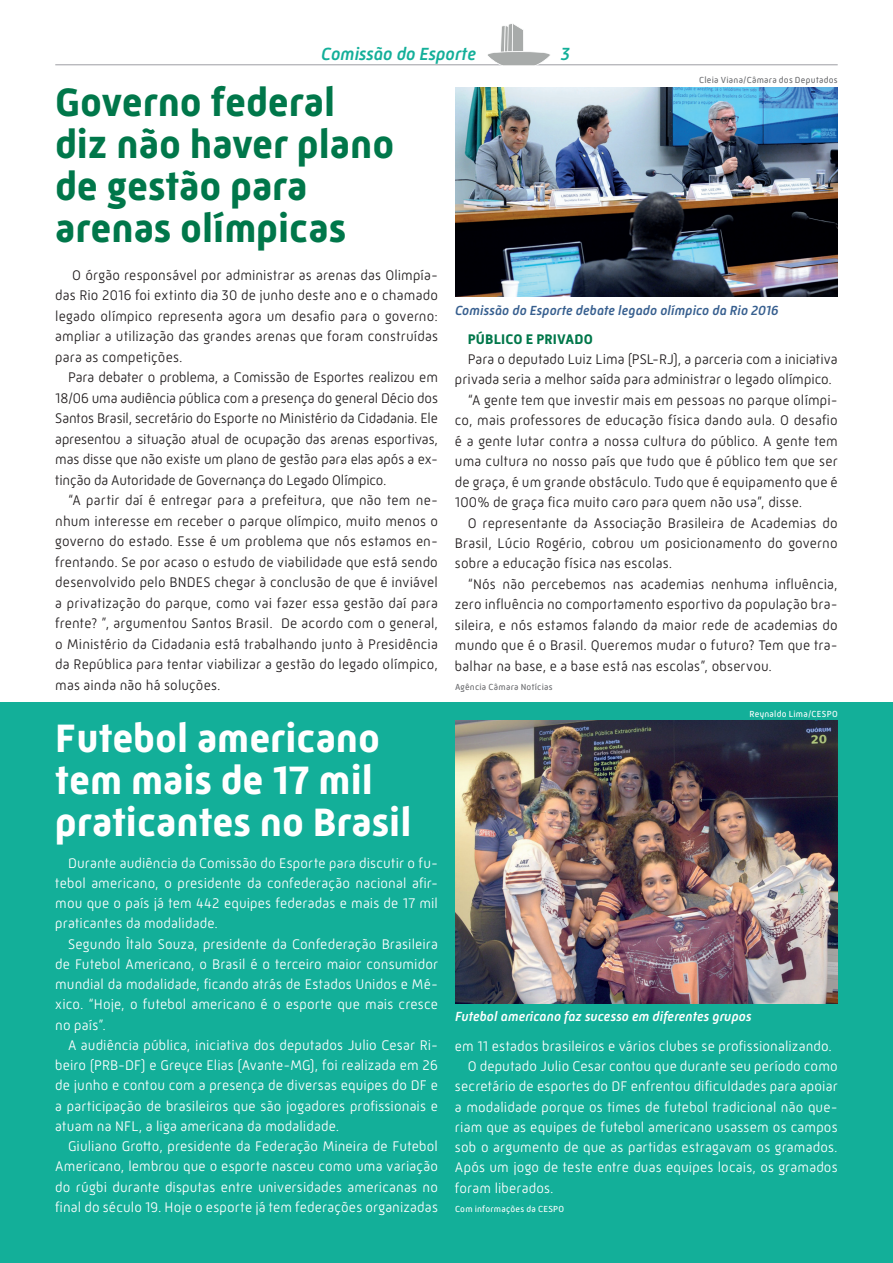
<style>
.page{position:relative;width:893px;height:1263px;background:#fff}
.page>*{position:absolute;margin:0;border:0;box-sizing:border-box;transform-origin:0 0}
.t1{font:700 40.5px/42px "Mic 32 New";color:#00774a}
.t2{font:700 40.5px/42px "Mic 32 New";color:#fff}
.t3{font:italic 500 18px "Mic 32 New";color:#13af99}
.t4{font:300 14.25px/20.5px "Mic 32 New";letter-spacing:.01em;color:#231f20;text-align:justify}
.t5{font:300 14.25px/20.2px "Mic 32 New";letter-spacing:.01em;color:#fff;text-align:justify}
.t6{font:700 14.25px "Mic 32 New";letter-spacing:.015em;color:#00774a}
.t7{font:italic 500 13.5px "Mic 32 New";letter-spacing:.01em;color:#375f8f}
.t8{font:italic 500 13.5px "Mic 32 New";letter-spacing:.005em;color:#fff}
.t9{font:9px "Mic 32 New";letter-spacing:.03em;color:#6c6d70}
.t10{font:9px "Mic 32 New";letter-spacing:.03em;color:#fff}
</style>
<div class="page">
<hr style="left:55px;top:64px;width:783px;height:1px;background:#a8a9ad">
<svg style="left:487px;top:24px;width:64px;height:42px"></svg>
<div style="left:0;top:703px;width:893px;height:560px;background:#13af99"></div>
<img style="left:455px;top:87px;width:383px;height:210px">
<img style="left:455px;top:721px;width:383px;height:282px">
<p class="t3" style="left:321px;top:44px;width:157px">Comissão do Esporte</p>
<p class="t3" style="left:561px;top:44px;width:10px">3</p>
<h1 class="t1" style="left:55px;top:81px;width:341px">Governo federal diz não haver plano de gestão para arenas olímpicas</h1>
<p class="t9" style="left:699px;top:74px;width:140px">Cleia Viana/Câmara dos Deputados</p>
<p class="t4" style="left:55px;top:265px;width:384px;text-indent:17px">O órgão responsável por administrar as arenas das Olimpía&shy;das Rio 2016 foi extinto dia 30 de junho deste ano e o chamado legado olímpico representa agora um desafio para o governo: ampliar a utilização das grandes arenas que foram construídas para as competições.</p>
<p class="t4" style="left:55px;top:367px;width:384px;text-indent:13px">Para debater o problema, a Comissão de Esportes realizou em 18/06 uma audiência pública com a presença do general Décio dos Santos Brasil, secretário do Esporte no Ministério da Cidadania. Ele apresentou a situação atual de ocupação das arenas esportivas, mas disse que não existe um plano de gestão para elas após a ex&shy;tinção da Autoridade de Governança do Legado Olímpico.</p>
<p class="t4" style="left:55px;top:490px;width:384px;text-indent:13px">“A partir daí é entregar para a prefeitura, que não tem ne&shy;nhum interesse em receber o parque olímpico, muito menos o governo do estado. Esse é um problema que nós estamos en&shy;frentando. Se por acaso o estudo de viabilidade que está sendo desenvolvido pelo BNDES chegar à conclusão de que é inviável a privatização do parque, como vai fazer essa gestão daí para frente? ”, argumentou Santos Brasil. De acordo com o general, o Ministério da Cidadania está trabalhando junto à Presidência da República para tentar viabilizar a gestão do legado olímpico, mas ainda não há soluções.</p>
<h1 class="t2" style="left:55px;top:717px;width:358px">Futebol americano tem mais de 17 mil praticantes no Brasil</h1>
<p class="t5" style="left:55px;top:853px;width:384px;text-indent:13px">Durante audiência da Comissão do Esporte para discutir o fu&shy;tebol americano, o presidente da confederação nacional afir&shy;mou que o país já tem 442 equipes federadas e mais de 17 mil praticantes da modalidade.</p>
<p class="t5" style="left:55px;top:934px;width:384px;text-indent:13px">Segundo Ìtalo Souza, presidente da Confederação Brasileira de Futebol Americano, o Brasil é o terceiro maior consumidor mundial da modalidade, ficando atrás de Estados Unidos e Mé&shy;xico. “Hoje, o futebol americano é o esporte que mais cresce no país”.</p>
<p class="t5" style="left:55px;top:1035px;width:384px;text-indent:13px">A audiência pública, iniciativa dos deputados Julio Cesar Ri&shy;beiro (PRB-DF) e Greyce Elias (Avante-MG), foi realizada em 26 de junho e contou com a presença de diversas equipes do DF e a participação de brasileiros que são jogadores profissionais e atuam na NFL, a liga americana da modalidade.</p>
<p class="t5" style="left:55px;top:1136px;width:384px;text-indent:13px">Giuliano Grotto, presidente da Federação Mineira de Futebol Americano, lembrou que o esporte nasceu como uma variação do rúgbi durante disputas entre universidades americanas no final do século 19. Hoje o esporte já tem federações organizadas</p>
<p class="t7" style="left:455px;top:303px;width:325px">Comissão do Esporte debate legado olímpico da Rio 2016</p>
<p class="t6" style="left:468px;top:330px;width:127px">PÚBLICO E PRIVADO</p>
<p class="t4" style="left:468px;top:349px;width:371px">Para o deputado Luiz Lima (PSL-RJ), a parceria com a iniciativa</p>
<p class="t4" style="left:455px;top:369px;width:378px">privada seria a melhor saída para administrar o legado olímpico.</p>
<p class="t4" style="left:468px;top:390px;width:371px">“A gente tem que investir mais em pessoas no parque olímpi-</p>
<p class="t4" style="left:455px;top:410px;width:384px">co, mais professores de educação física dando aula. O desafio</p>
<p class="t4" style="left:455px;top:431px;width:384px">é a gente lutar contra a nossa cultura do público. A gente tem</p>
<p class="t4" style="left:455px;top:451px;width:384px">uma cultura no nosso país que tudo que é público tem que ser</p>
<p class="t4" style="left:455px;top:471px;width:384px">de graça, é um grande obstáculo. Tudo que é equipamento que é</p>
<p class="t4" style="left:455px;top:492px;width:349px">100% de graça fica muito caro para quem não usa”, disse.</p>
<p class="t4" style="left:468px;top:512px;width:371px">O representante da Associação Brasileira de Academias do</p>
<p class="t4" style="left:455px;top:533px;width:384px">Brasil, Lúcio Rogério, cobrou um posicionamento do governo</p>
<p class="t4" style="left:455px;top:553px;width:219px">sobre a educação física nas escolas.</p>
<p class="t4" style="left:468px;top:574px;width:371px">“Nós não percebemos nas academias nenhuma influência,</p>
<p class="t4" style="left:455px;top:594px;width:384px">zero influência no comportamento esportivo da população bra-</p>
<p class="t4" style="left:455px;top:614px;width:384px">sileira, e nós estamos falando da maior rede de academias do</p>
<p class="t4" style="left:455px;top:635px;width:384px">mundo que é o Brasil. Queremos mudar o futuro? Tem que tra-</p>
<p class="t4" style="left:455px;top:655px;width:319px">balhar na base, e a base está nas escolas”, observou.</p>
<p class="t9" style="left:455px;top:682px;width:99px">Agência Câmara Notícias</p>
<p class="t10" style="left:750px;top:708px;width:90px">Reynaldo Lima/CESPO</p>
<p class="t8" style="left:455px;top:1009px;width:298px">Futebol americano faz sucesso em diferentes grupos</p>
<p class="t5" style="left:455px;top:1036px;width:379px">em 11 estados brasileiros e vários clubes se profissionalizando.</p>
<p class="t5" style="left:468px;top:1056px;width:371px">O deputado Julio Cesar contou que durante seu período como</p>
<p class="t5" style="left:455px;top:1076px;width:384px">secretário de esportes do DF enfrentou dificuldades para apoiar</p>
<p class="t5" style="left:455px;top:1097px;width:384px">a modalidade porque os times de futebol tradicional não que-</p>
<p class="t5" style="left:455px;top:1117px;width:384px">riam que as equipes de futebol americano usassem os campos</p>
<p class="t5" style="left:455px;top:1137px;width:384px">sob o argumento de que as partidas estragavam os gramados.</p>
<p class="t5" style="left:455px;top:1157px;width:384px">Após um jogo de teste entre duas equipes locais, os gramados</p>
<p class="t5" style="left:455px;top:1178px;width:100px">foram liberados.</p>
<p class="t10" style="left:455px;top:1204px;width:111px">Com informações da CESPO</p>
</div>
